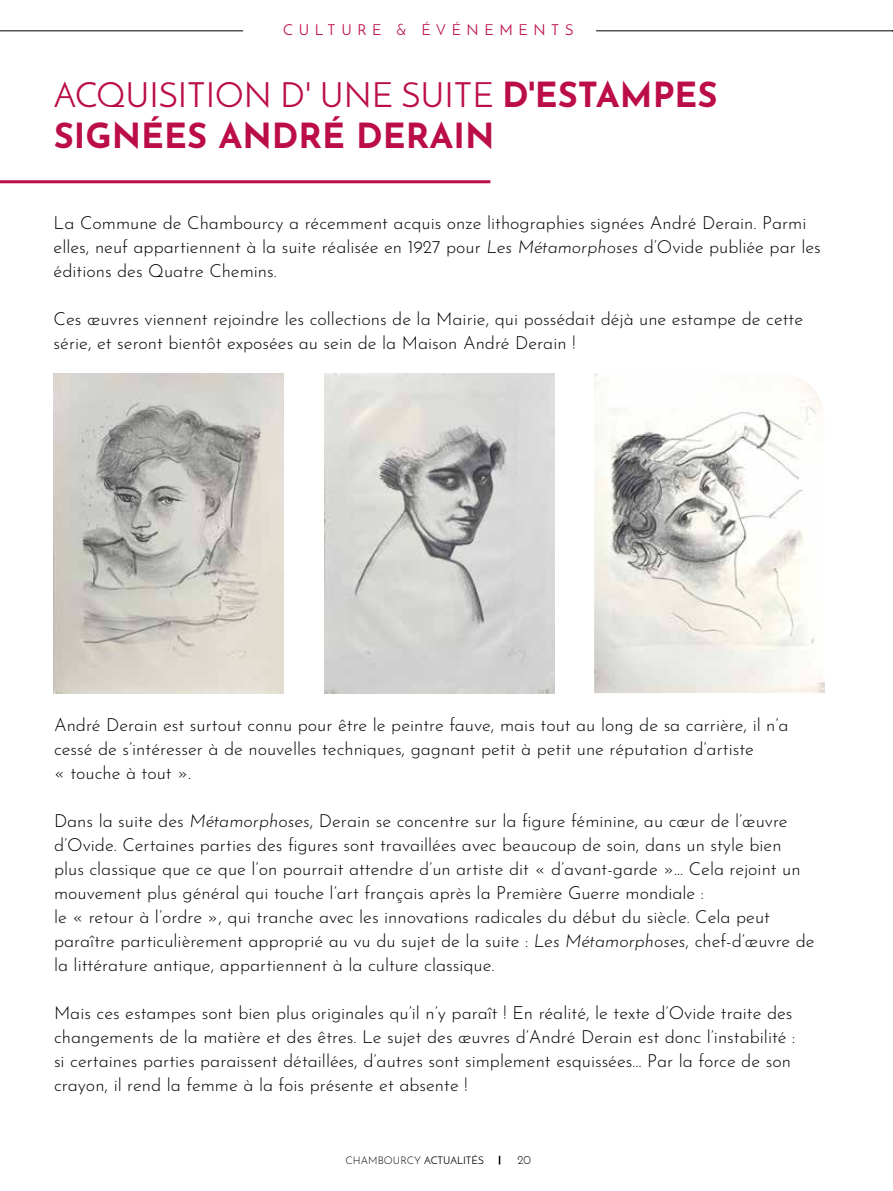
<style>
.page{position:relative;width:893px;height:1191px;background:#fff}
.page>*{position:absolute;margin:0;border:0;box-sizing:border-box;transform-origin:0 0}
.t1{font:700 34.5px/41.4px "Josefin Sans";color:#bb0d46}
.t2{font:300 18px/24px "Josefin Sans";color:#000}
.t3{font:15px "Josefin Sans";letter-spacing:.38em;color:#bb0d46}
.t4{font:300 12px "Josefin Sans";color:#000}
.t5{font:300 10.5px "Josefin Sans";color:#000}
.s1{font-weight:400}
.s2{font-style:italic}
</style>
<div class="page">
<hr style="left:0;top:31px;width:243px;height:1px;background:#000">
<hr style="left:596px;top:31px;width:297px;height:1px;background:#000">
<hr style="left:892px;top:266px;width:1px;height:32px;background:#3059a5">
<hr style="left:892px;top:566px;width:1px;height:32px;background:#3059a5">
<hr style="left:892px;top:416px;width:1px;height:31px;background:#3059a5">
<hr style="left:892px;top:737px;width:1px;height:32px;background:#3059a5">
<hr style="left:892px;top:888px;width:1px;height:31px;background:#3059a5">
<hr style="left:892px;top:1017px;width:1px;height:31px;background:#3059a5">
<hr style="left:892px;top:61px;width:1px;height:190px;background:#3059a5">
<hr style="left:0;top:180px;width:490px;height:3px;background:#bb0d46">
<img style="left:54px;top:374px;width:230px;height:319px">
<img style="left:324px;top:374px;width:230px;height:319px">
<img style="left:594px;top:374px;width:231px;height:319px">
<p class="t3" style="left:283px;top:21px;width:292px">CULTURE &amp; ÉVÉNEMENTS</p>
<h1 class="t1" style="left:54px;top:71px;width:665px"><span class="s1">ACQUISITION D' UNE SUITE</span> D'ESTAMPES<br>SIGNÉES ANDRÉ DERAIN</h1>
<p class="t2" style="left:54px;top:209px;width:769px">La Commune de Chambourcy a récemment acquis onze lithographies signées André Derain. Parmi elles, neuf appartiennent à la suite réalisée en 1927 pour <span class="s2">Les Métamorphoses</span> d’Ovide publiée par les éditions des Quatre Chemins.</p>
<p class="t2" style="left:54px;top:305px;width:751px">Ces œuvres viennent rejoindre les collections de la Mairie, qui possédait déjà une estampe de cette série, et seront bientôt exposées au sein de la Maison André Derain !</p>
<p class="t2" style="left:54px;top:711px;width:736px">André Derain est surtout connu pour être le peintre fauve, mais tout au long de sa carrière, il n’a cessé de s’intéresser à de nouvelles techniques, gagnant petit à petit une réputation d’artiste<br>« touche à tout ».</p>
<p class="t2" style="left:54px;top:807px;width:762px">Dans la suite des <span class="s2">Métamorphoses</span>, Derain se concentre sur la figure féminine, au cœur de l’œuvre d’Ovide. Certaines parties des figures sont travaillées avec beaucoup de soin, dans un style bien plus classique que ce que l’on pourrait attendre d’un artiste dit « d’avant-garde »… Cela rejoint un mouvement plus général qui touche l’art français après la Première Guerre mondiale :<br>le « retour à l’ordre », qui tranche avec les innovations radicales du début du siècle. Cela peut paraître particulièrement approprié au vu du sujet de la suite : <span class="s2">Les Métamorphoses</span>, chef-d’œuvre de la littérature antique, appartiennent à la culture classique.</p>
<p class="t2" style="left:54px;top:999px;width:743px">Mais ces estampes sont bien plus originales qu’il n’y paraît ! En réalité, le texte d’Ovide traite des changements de la matière et des êtres. Le sujet des œuvres d’André Derain est donc l’instabilité : si certaines parties paraissent détaillées, d’autres sont simplement esquissées… Par la force de son crayon, il rend la femme à la fois présente et absente !</p>
<p class="t5" style="left:346px;top:1152px;width:140px">CHAMBOURCY <span class="s1">ACTUALITÉS</span></p>
<p class="t4" style="left:518px;top:1151px;width:15px">20</p>
</div>
